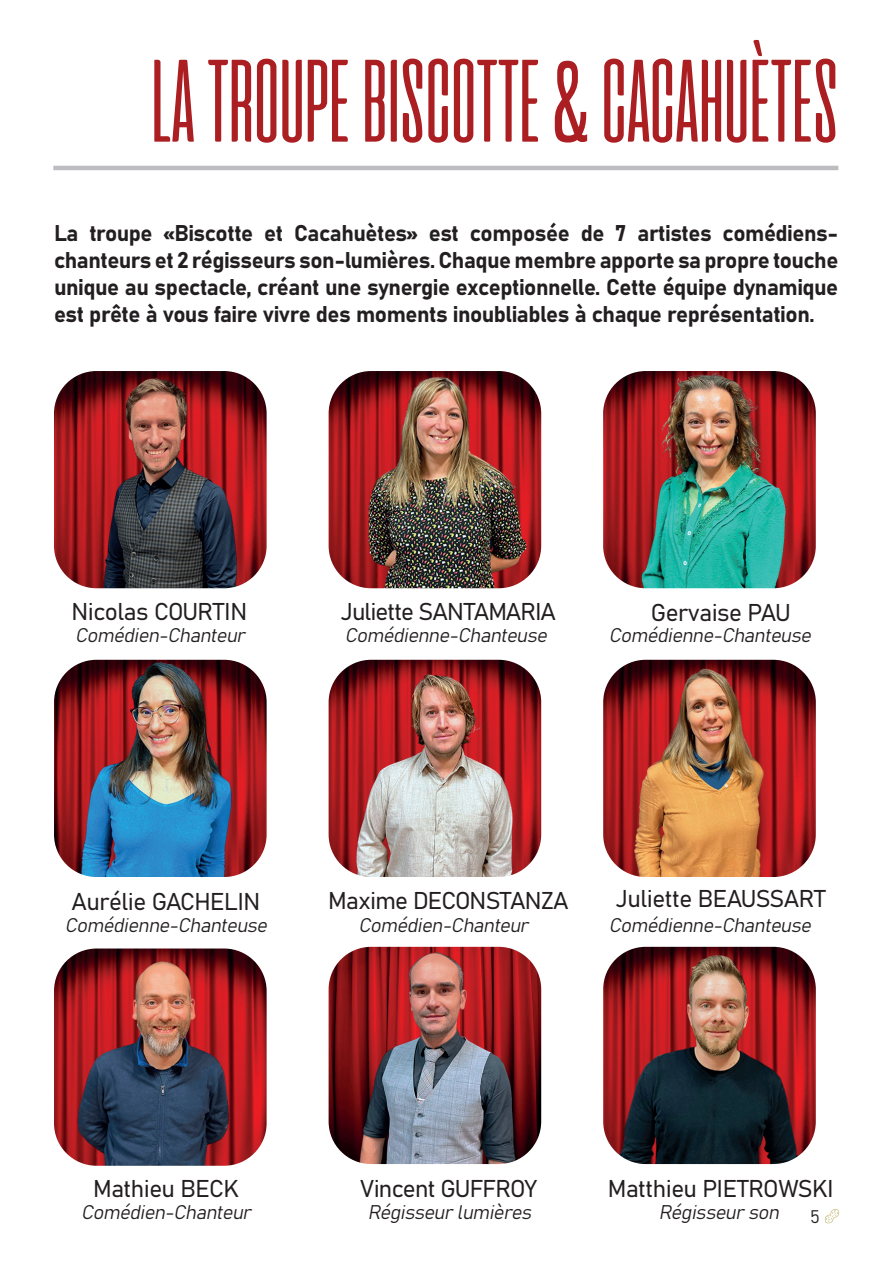
<style>
.page{position:relative;width:893px;height:1263px;background:#fff}
.page>*{position:absolute;margin:0;border:0;box-sizing:border-box;transform-origin:0 0}
.t1{font:300 117px "Cinematografica";color:#ab1e21}
.t2{font:24px "Bahnschrift";letter-spacing:-.03em;color:#231f20}
.t3{font:22.5px/27px "Bahnschrift";letter-spacing:-.02em;color:#231f20;text-align:justify}
.t4{font:italic 19.5px "Bahnschrift";color:#231f20}
.t5{font:18px "Bahnschrift";color:#231f20}
.s1{font-family:"Steelfish Rg";font-weight:400;font-size:97.5px}
</style>
<div class="page">
<hr style="left:53px;top:166px;width:785px;height:4px;background:#bcbdc0">
<img style="left:54px;top:371px;width:213px;height:217px">
<img style="left:54px;top:660px;width:213px;height:217px">
<img style="left:54px;top:948px;width:213px;height:218px">
<img style="left:329px;top:371px;width:212px;height:217px">
<img style="left:329px;top:660px;width:212px;height:217px">
<img style="left:329px;top:947px;width:212px;height:217px">
<img style="left:603px;top:371px;width:213px;height:217px">
<img style="left:603px;top:660px;width:213px;height:217px">
<img style="left:603px;top:947px;width:213px;height:217px">
<svg style="left:824px;top:1209px;width:15px;height:14px"></svg>
<h1 class="t1" style="left:151px;top:40px;width:688px">LA TROUPE BISCOTTE <span class="s1">&amp;</span> CACAHUÈTES</h1>
<p class="t3" style="left:54px;top:218px;width:786px">La troupe «Biscotte et Cacahuètes» est composée de 7 artistes comédiens&shy;chanteurs et 2 régisseurs son-lumières. Chaque membre apporte sa propre touche unique au spectacle, créant une synergie exceptionnelle. Cette équipe dynamique est prête à vous faire vivre des moments inoubliables à chaque représentation.</p>
<p class="t2" style="left:72px;top:593px;width:177px">Nicolas COURTIN</p>
<p class="t4" style="left:75px;top:621px;width:176px">Comédien-Chanteur</p>
<p class="t2" style="left:341px;top:593px;width:217px">Juliette SANTAMARIA</p>
<p class="t2" style="left:651px;top:594px;width:142px">Gervaise PAU</p>
<p class="t4" style="left:345px;top:621px;width:208px">Comédienne-Chanteuse</p>
<p class="t4" style="left:609px;top:621px;width:208px">Comédienne-Chanteuse</p>
<p class="t2" style="left:72px;top:883px;width:190px">Aurélie GACHELIN</p>
<p class="t2" style="left:616px;top:881px;width:211px">Juliette BEAUSSART</p>
<p class="t2" style="left:328px;top:882px;width:242px">Maxime DECONSTANZA</p>
<p class="t4" style="left:65px;top:910px;width:208px">Comédienne-Chanteuse</p>
<p class="t4" style="left:609px;top:910px;width:208px">Comédienne-Chanteuse</p>
<p class="t4" style="left:359px;top:910px;width:176px">Comédien-Chanteur</p>
<p class="t2" style="left:93px;top:1170px;width:147px">Mathieu BECK</p>
<p class="t2" style="left:608px;top:1170px;width:227px">Matthieu PIETROWSKI</p>
<p class="t2" style="left:360px;top:1170px;width:178px">Vincent GUFFROY</p>
<p class="t4" style="left:81px;top:1197px;width:176px">Comédien-Chanteur</p>
<p class="t4" style="left:368px;top:1197px;width:170px">Régisseurlumières</p>
<p class="t4" style="left:659px;top:1197px;width:126px">Régisseurson</p>
<p class="t5" style="left:810px;top:1203px;width:11px">5</p>
</div>
